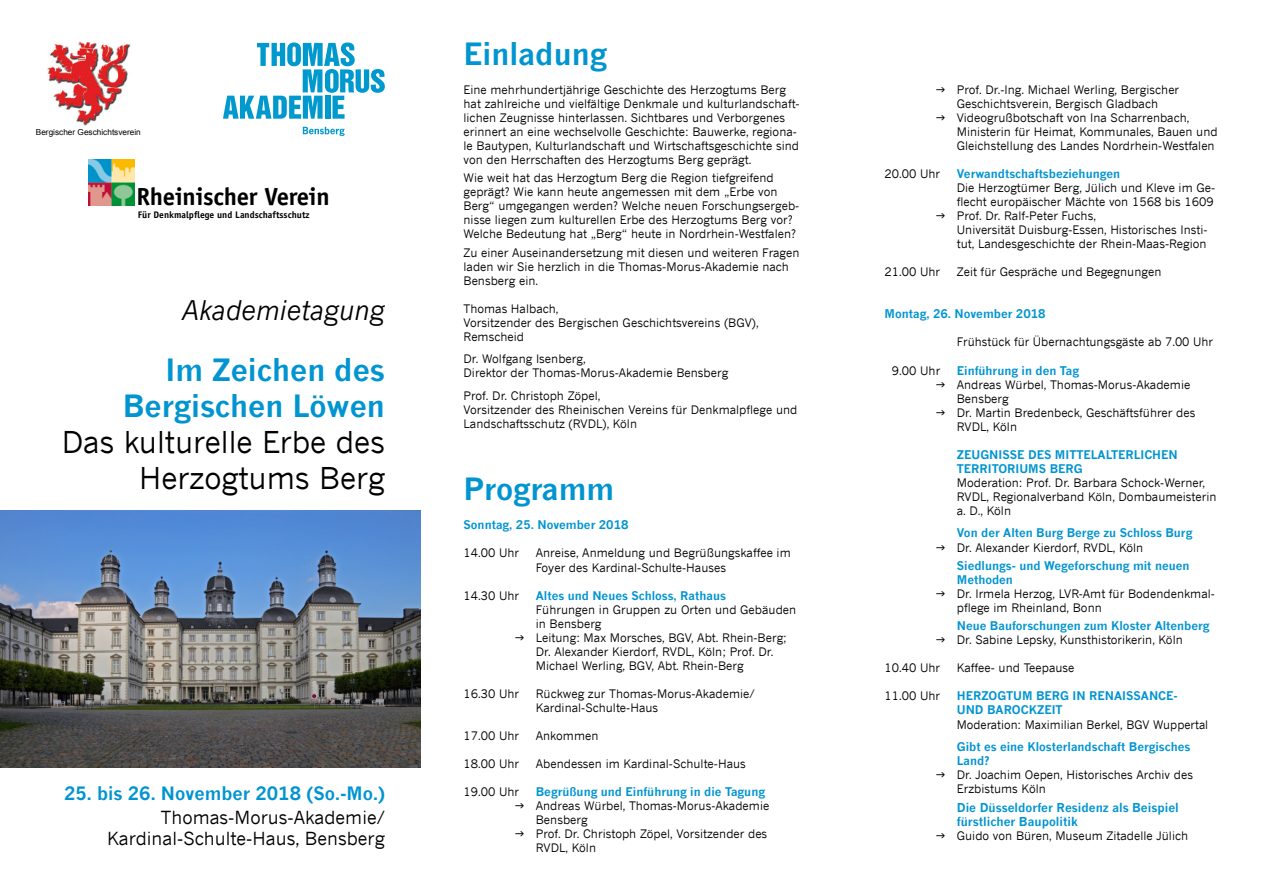
<style>
.page{position:relative;width:1263px;height:893px;background:#fff}
.page>*{position:absolute;margin:0;border:0;box-sizing:border-box;transform-origin:0 0}
.t1{font:700 30px/36px "News Gothic";color:#0094d1;text-align:right}
.t2{font:30px/36px "News Gothic";color:#000;text-align:right}
.t3{font:italic 27px "News Gothic";color:#000}
.t4{font:700 24.75px "Officina Sans";letter-spacing:-.01em;color:#000}
.t5{font:18px/21.6px "News Gothic";color:#000;text-align:right}
.t6{font:700 18px "News Gothic";color:#0094d1}
.t7{font:700 12px/14.4px "News Gothic";color:#0094d1}
.t8{font:11.7px/14.1px "News Gothic";color:#000}
.t9{font:700 11.7px/14.1px "News Gothic";color:#0094d1}
.t10{font:700 9.6px "Officina Sans";color:#000}
.t11{font:8.25px "Arial";color:#000}
</style>
<div class="page">
<svg style="left:223px;top:43px;width:162px;height:76px"></svg>
<svg style="left:303px;top:127px;width:42px;height:9px"></svg>
<img style="left:88px;top:159px;width:46px;height:46px">
<img style="left:0;top:510px;width:421px;height:257px">
<img style="left:48px;top:43px;width:83px;height:83px">
<p class="t11" style="left:36px;top:126px;width:106px">Bergischer Geschichtsverein</p>
<h3 class="t4" style="left:136px;top:181px;width:195px">Rheinischer Verein</h3>
<p class="t10" style="left:138px;top:208px;width:173px">Für Denkmalpflege und Landschaftsschutz</p>
<h2 class="t3" style="left:182px;top:294px;width:204px">Akademietagung</h2>
<h1 class="t1" style="left:123px;top:352px;width:264px">I m Zeichen des<br>Bergischen Löwen</h1>
<h1 class="t2" style="left:62px;top:424px;width:325px">Das kulturelle Erbe des<br>Herzogtums Berg</h1>
<h3 class="t6" style="left:64px;top:782px;width:322px">25. bis 26. November 2018 (So.-Mo.)</h3>
<h3 class="t5" style="left:107px;top:806px;width:279px">Thomas-Morus-Akademie/<br>Kardinal-Schulte-Haus, Bensberg</h3>
<h1 class="t1" style="left:463px;top:36px;width:145px">Einladung</h1>
<p class="t8" style="left:463px;top:82px;width:337px">Eine mehrhundertjährige Geschichte des Herzogtums Berg hat zahlreiche und vielfältige Denkmale und kulturlandschaft&shy;lichen Zeugnisse hinterlassen. Sichtbares und Verborgenes erinnert an eine wechselvolle Geschichte: Bauwerke, regiona&shy;le Bautypen, Kulturlandschaft und Wirtschaftsgeschichte sind von den Herrschaften des Herzogtums Berg geprägt.</p>
<p class="t8" style="left:463px;top:171px;width:337px">Wie weit hat das Herzogtum Berg die Region tiefgreifend geprägt? Wie kann heute angemessen mit dem „Erbe von Berg“ umgegangen werden? Welche neuen Forschungsergeb&shy;nisse liegen zum kulturellen Erbe des Herzogtums Berg vor?<br>Welche Bedeutung hat „Berg“ heute in Nordrhein-Westfalen?</p>
<p class="t8" style="left:463px;top:245px;width:337px">Zu einer Auseinandersetzung mit diesen und weiteren Fragen laden wir Sie herzlich in die Thomas-Morus-Akademie nach<br>Bensberg ein.</p>
<p class="t8" style="left:463px;top:301px;width:297px">Thomas Halbach,<br>Vorsitzender des Bergischen Geschichtsvereins (BGV),<br>Remscheid</p>
<p class="t8" style="left:463px;top:352px;width:266px">Dr. Wolfgang Isenberg,<br>Direktor der Thomas-Morus-Akademie Bensberg</p>
<p class="t8" style="left:463px;top:389px;width:335px">Prof. Dr. Christoph Zöpel,<br>Vorsitzender des Rheinischen Vereins für Denkmalpflege und<br>Landschaftsschutz (RVDL), Köln</p>
<h1 class="t1" style="left:463px;top:470px;width:152px">Programm</h1>
<p class="t9" style="left:463px;top:518px;width:167px">Sonntag, 25. November 2018</p>
<p class="t8" style="left:463px;top:546px;width:57px">14.00 Uhr</p>
<p class="t8" style="left:536px;top:546px;width:256px">Anreise, Anmeldung und Begrüßungskaffee im<br>Foyer des Kardinal-Schulte-Hauses</p>
<p class="t8" style="left:463px;top:588px;width:57px">14.30 Uhr</p>
<p class="t9" style="left:536px;top:588px;width:192px">Altes und Neues Schloss, Rathaus</p>
<p class="t8" style="left:536px;top:602px;width:262px">Führungen in Gruppen zu Orten und Gebäuden in Bensberg<br>Leitung: Max Morsches, BGV, Abt. Rhein-Berg; Dr. Alexander Kierdorf, RVDL, Köln; Prof. Dr.<br>Michael Werling, BGV, Abt. Rhein-Berg</p>
<p class="t8" style="left:463px;top:686px;width:57px">16.30 Uhr</p>
<p class="t8" style="left:536px;top:686px;width:220px">Rückweg zur Thomas-Morus-Akademie/<br>Kardinal-Schulte-Haus</p>
<p class="t8" style="left:463px;top:728px;width:57px">17.00 Uhr</p>
<p class="t8" style="left:536px;top:728px;width:64px">Ankommen</p>
<p class="t8" style="left:463px;top:757px;width:57px">18.00 Uhr</p>
<p class="t8" style="left:536px;top:757px;width:212px">Abendessen im Kardinal-Schulte-Haus</p>
<p class="t8" style="left:463px;top:785px;width:57px">19.00 Uhr</p>
<p class="t9" style="left:536px;top:784px;width:231px">Begrüßung und Einführung in die Tagung</p>
<p class="t8" style="left:536px;top:799px;width:235px">Andreas Würbel, Thomas-Morus-Akademie<br>Bensberg<br>Prof. Dr. Christoph Zöpel, Vorsitzender des<br>RVDL, Köln</p>
<p class="t8" style="left:957px;top:82px;width:262px">Prof. Dr.-Ing. Michael Werling, Bergischer Geschichtsverein, Bergisch Gladbach Videogrußbotschaft von Ina Scharrenbach, Ministerin für Heimat, Kommunales, Bauen und Gleichstellung des Landes Nordrhein-Westfalen</p>
<p class="t8" style="left:884px;top:166px;width:57px">20.00 Uhr</p>
<p class="t9" style="left:957px;top:166px;width:165px">Verwandtschaftsbeziehungen</p>
<p class="t8" style="left:957px;top:180px;width:260px">Die Herzogtümer Berg, Jülich und Kleve im Ge&shy;flecht europäischer Mächte von 1568 bis 1609<br>Prof. Dr. Ralf-Peter Fuchs,<br>Universität Duisburg-Essen, Historisches Insti&shy;tut, Landesgeschichte der Rhein-Maas-Region</p>
<p class="t8" style="left:884px;top:265px;width:57px">21.00 Uhr</p>
<p class="t8" style="left:957px;top:265px;width:206px">Zeit für Gespräche und Begegnungen</p>
<p class="t9" style="left:884px;top:307px;width:163px">Montag, 26. November 2018</p>
<p class="t8" style="left:957px;top:335px;width:258px">Frühstück für Übernachtungsgäste ab 7.00 Uhr</p>
<p class="t8" style="left:892px;top:363px;width:50px">9.00 Uhr</p>
<p class="t9" style="left:957px;top:363px;width:124px">Einführung in den Tag</p>
<p class="t8" style="left:957px;top:377px;width:240px">Andreas Würbel, Thomas-Morus-Akademie<br>Bensberg<br>Dr. Martin Bredenbeck, Geschäftsführer des<br>RVDL, Köln</p>
<p class="t9" style="left:957px;top:447px;width:54px">Zeugn isse</p>
<p class="t9" style="left:1028px;top:447px;width:92px">des mittelalter</p>
<p class="t9" style="left:1134px;top:447px;width:36px">lichen</p>
<p class="t9" style="left:957px;top:461px;width:16px">Terr</p>
<p class="t9" style="left:988px;top:461px;width:96px">itoriums Berg</p>
<p class="t8" style="left:957px;top:475px;width:261px">Moderation: Prof. Dr. Barbara Schock-Werner,<br>RVDL, Regionalverband Köln, Dombaumeisterin a. D., Köln</p>
<p class="t9" style="left:957px;top:526px;width:237px">Von der Alten Burg Berge zu Schloss Burg</p>
<p class="t8" style="left:957px;top:540px;width:188px">Dr. Alexander Kierdorf, RVDL, Köln</p>
<p class="t9" style="left:957px;top:558px;width:234px">Siedlungs- und Wegeforschung mit neuen<br>Methoden</p>
<p class="t8" style="left:957px;top:586px;width:260px">Dr. Irmela Herzog, LVR-Amt für Bodendenkmal&shy;pflege im Rheinland, Bonn</p>
<p class="t9" style="left:957px;top:619px;width:254px">Neue Bauforschungen zum Kloster Altenberg</p>
<p class="t8" style="left:957px;top:633px;width:228px">Dr. Sabine Lepsky, Kunsthistorikerin, Köln</p>
<p class="t8" style="left:884px;top:661px;width:57px">10.40 Uhr</p>
<p class="t8" style="left:957px;top:661px;width:119px">Kaffee- und Teepause</p>
<p class="t8" style="left:884px;top:689px;width:57px">11.00 Uhr</p>
<p class="t9" style="left:957px;top:689px;width:9px">Herz</p>
<p class="t9" style="left:989px;top:689px;width:118px">ogtum Berg in Rena</p>
<p class="t9" style="left:1122px;top:689px;width:13px">issan</p>
<p class="t9" style="left:1158px;top:689px;width:21px">ce-</p>
<p class="t9" style="left:957px;top:703px;width:81px">un d Barockze</p>
<p class="t9" style="left:1052px;top:703px;width:10px">it</p>
<p class="t8" style="left:957px;top:717px;width:253px">Moderation: Maximilian Berkel, BGV Wuppertal</p>
<p class="t9" style="left:957px;top:739px;width:235px">Gibt es eine Klosterlandschaft Bergisches<br>Land?</p>
<p class="t8" style="left:957px;top:768px;width:238px">Dr. Joachim Oepen, Historisches Archiv des<br>Erzbistums Köln</p>
<p class="t7" style="left:957px;top:800px;width:223px">Die Düsseldorfer Residenz als Beispiel fürstlicher Baupolitik</p>
<p class="t8" style="left:957px;top:829px;width:233px">Guido von Büren, Museum Zitadelle Jülich</p>
</div>
